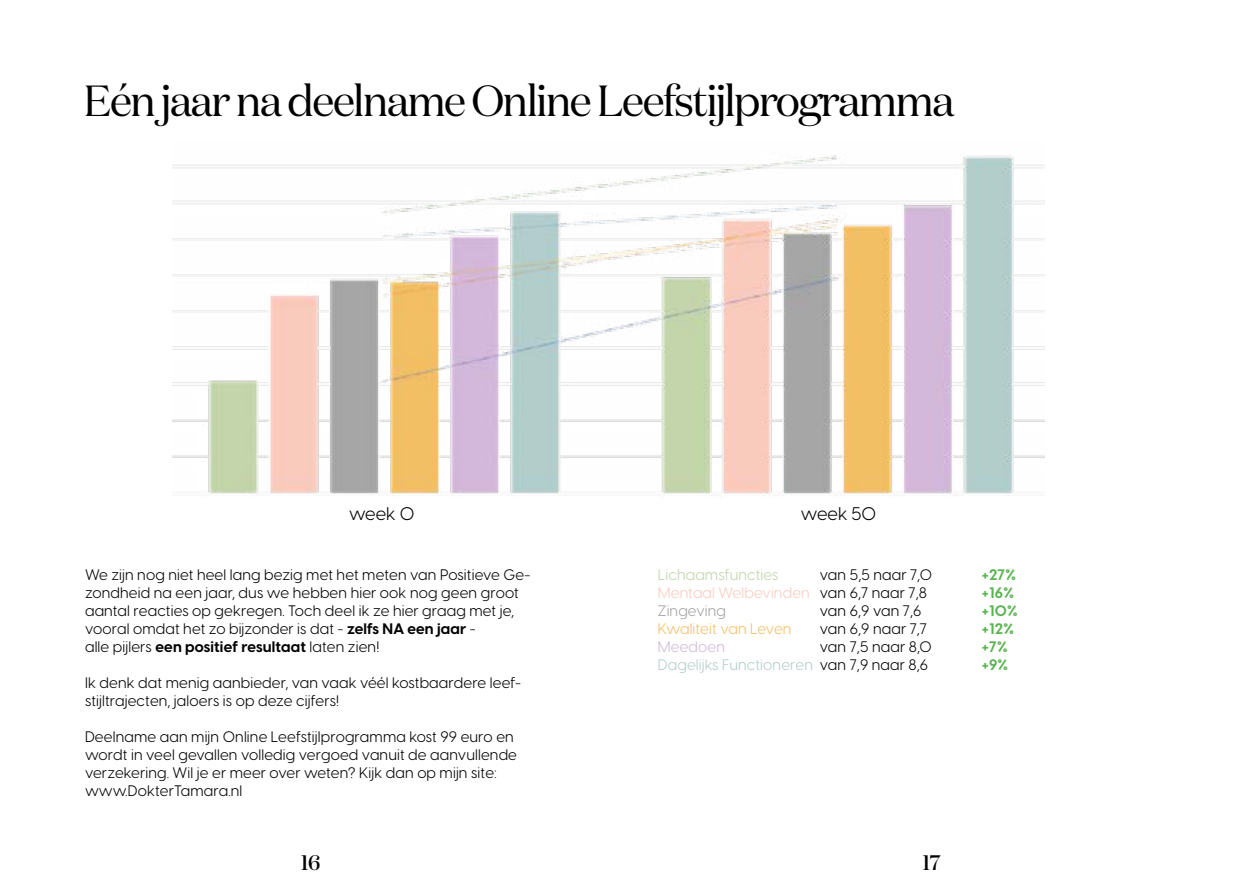
<style>
.page{position:relative;width:1242px;height:893px;background:#fff}
.page>*{position:absolute;margin:0;border:0;box-sizing:border-box;transform-origin:0 0}
.t1{font:43.5px "Domaine Display";letter-spacing:-.04em;color:#000}
.t2{font:500 21px "Domaine Display";color:#000}
.t3{font:18px "Visby CF";color:#000}
.t4{font:15px/18px "Visby CF";letter-spacing:.01em;color:#000}
.t5{font:15px "Visby CF";letter-spacing:.01em;color:#b3cdcc}
.t6{font:15px "Visby CF";letter-spacing:.01em;color:#facbbe}
.t7{font:700 15px "Visby CF";letter-spacing:.01em;color:#5bb352}
.t8{font:15px "Visby CF";letter-spacing:.005em;color:#f3bf66}
.t9{font:15px "Visby CF";letter-spacing:.01em;color:#c2d4aa}
.t10{font:15px "Visby CF";letter-spacing:.01em;color:#a3a3a3}
.t11{font:15px "Visby CF";letter-spacing:.01em;color:#d1b7d9}
.s1{font-weight:700}
.s2{color:#000}
</style>
<div class="page">
<img style="left:172px;top:155px;width:872px;height:341px">
<h1 class="t1" style="left:84px;top:74px;width:872px">Eén jaar na deelname Online Leefstijlprogramma</h1>
<p class="t3" style="left:349px;top:503px;width:67px">week 0</p>
<p class="t3" style="left:801px;top:503px;width:77px">week 50</p>
<p class="t4" style="left:85px;top:566px;width:447px">We zijn nog niet heel lang bezig met het meten van Positieve Ge&shy;zondheid na een jaar, dus we hebben hier ook nog geen groot aantal reacties op gekregen. Toch deel ik ze hier graag met je, vooral omdat het zo bijzonder is dat - <span class="s1">zelfs NA een jaar</span> -<br>alle pijlers <span class="s1">een positief resultaat</span> laten zien!</p>
<p class="t4" style="left:85px;top:674px;width:437px">Ik denk dat menig aanbieder, van vaak véél kostbaardere leef&shy;stijltrajecten, jaloers is op deze cijfers!</p>
<p class="t4" style="left:85px;top:728px;width:433px">Deelname aan mijn Online Leefstijlprogramma kost 99 euro en wordt in veel gevallen volledig vergoed vanuit de aanvullende verzekering. Wil je er meer over weten? Kijk dan op mijn site: www.DokterTamara.nl</p>
<p class="t9" style="left:658px;top:566px;width:122px">Lichaamsfuncties</p>
<p class="t4" style="left:820px;top:566px;width:114px">van 5,5 naar 7,0</p>
<p class="t7" style="left:982px;top:565px;width:35px">+27%</p>
<p class="t6" style="left:658px;top:584px;width:270px">Mentaal Welbevinden <span class="s2">van 6,7 naar 7,8</span></p>
<p class="t7" style="left:982px;top:583px;width:33px">+16%</p>
<p class="t10" style="left:658px;top:602px;width:70px">Zingeving</p>
<p class="t4" style="left:820px;top:602px;width:103px">van 6,9 van 7,6</p>
<p class="t7" style="left:982px;top:601px;width:37px">+10%</p>
<p class="t8" style="left:658px;top:620px;width:135px">Kwaliteit van Leven</p>
<p class="t4" style="left:820px;top:620px;width:109px">van 6,9 naar 7,7</p>
<p class="t7" style="left:982px;top:619px;width:33px">+12%</p>
<p class="t11" style="left:658px;top:638px;width:69px">Meedoen</p>
<p class="t4" style="left:820px;top:638px;width:113px">van 7,5 naar 8,0</p>
<p class="t7" style="left:982px;top:637px;width:27px">+7%</p>
<p class="t5" style="left:658px;top:656px;width:272px">Dagelijks Functioneren <span class="s2">van 7,9 naar 8,6</span></p>
<p class="t7" style="left:982px;top:655px;width:28px">+9%</p>
<h2 class="t2" style="left:301px;top:849px;width:21px">16</h2>
<h2 class="t2" style="left:922px;top:849px;width:19px">17</h2>
</div>
